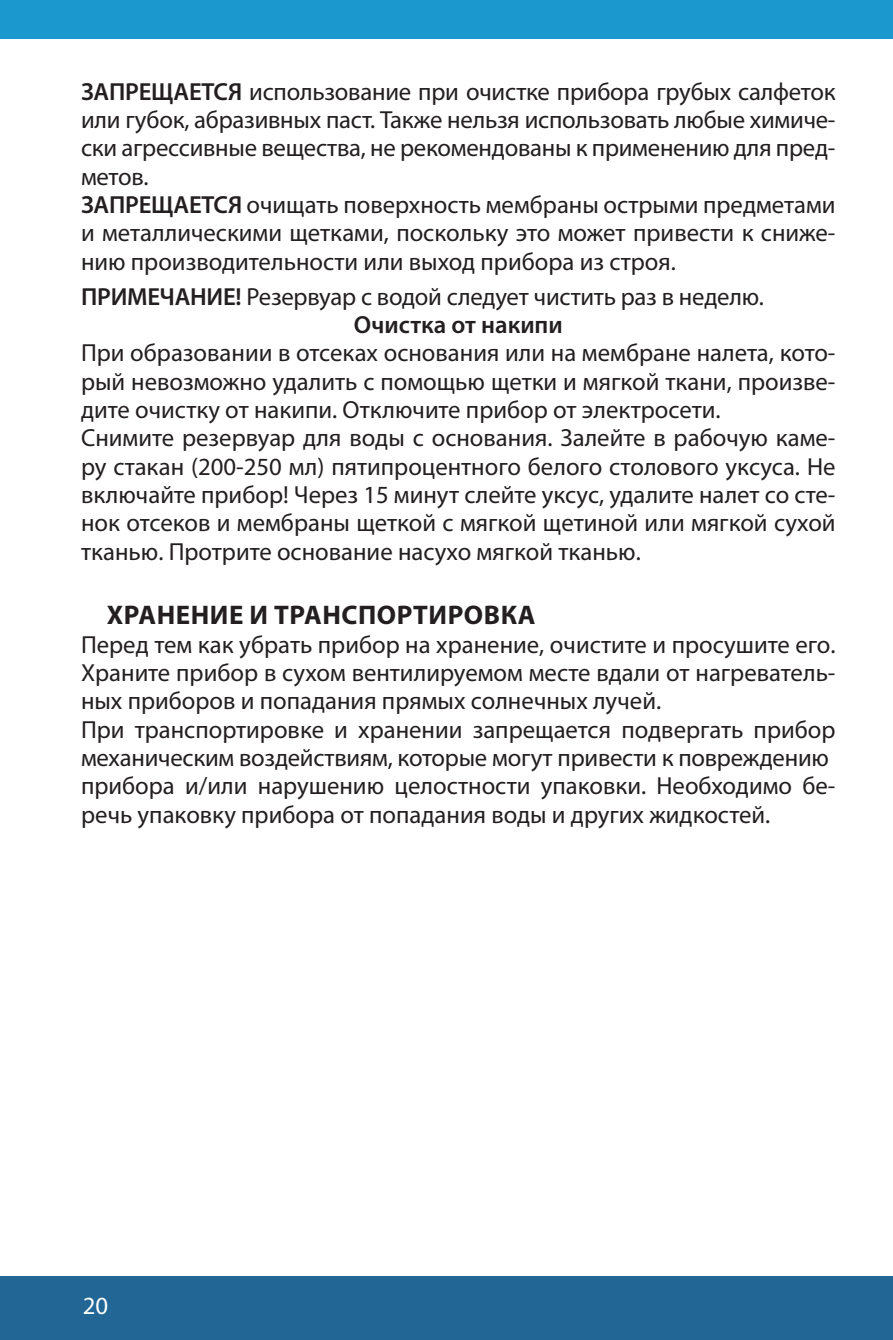
<style>
.page{position:relative;width:893px;height:1340px;background:#fff}
.page>*{position:absolute;margin:0;border:0;box-sizing:border-box;transform-origin:0 0}
.титул{font:700 27px "Myriad Pro";letter-spacing:.02em;color:#231f20}
.t1{font:24.75px/28.3px "Myriad Pro";color:#231f20;text-align:justify}
.t2{font:600 24.75px "Myriad Pro";color:#231f20}
.t3{font:24.75px "Myriad Pro";color:#fff}
.s1{font-weight:600}
</style>
<div class="page">
<div style="left:0;top:0;width:893px;height:38px;background:#1b99cf"></div>
<div style="left:0;top:1276px;width:893px;height:63px;background:#226695"></div>
<p class="t1" style="left:81px;top:77px;width:756px"><span class="s1">ЗАПРЕЩАЕТСЯ</span> использование при очистке прибора грубых салфеток или губок, абразивных паст. Также нельзя использовать любые химиче&shy;ски агрессивные вещества, не рекомендованы к применению для пред&shy;метов.</p>
<p class="t1" style="left:81px;top:190px;width:756px"><span class="s1">ЗАПРЕЩАЕТСЯ</span> очищать поверхность мембраны острыми предметами и металлическими щетками, поскольку это может привести к сниже&shy;нию производительности или выход прибора из строя.</p>
<p class="t1" style="left:81px;top:282px;width:684px"><span class="s1">ПРИМЕЧАНИЕ!</span> Резервуар с водой следует чистить раз в неделю.</p>
<p class="t2" style="left:354px;top:309px;width:211px">Очистка от накипи</p>
<p class="t1" style="left:81px;top:338px;width:756px">При образовании в отсеках основания или на мембране налета, кото&shy;рый невозможно удалить с помощью щетки и мягкой ткани, произве&shy;дите очистку от накипи. Отключите прибор от электросети.</p>
<p class="t1" style="left:81px;top:423px;width:756px">Снимите резервуар для воды с основания. Залейте в рабочую каме&shy;ру стакан (200-250 мл) пятипроцентного белого столового уксуса. Не включайте прибор! Через 15 минут слейте уксус, удалите налет со сте&shy;нок отсеков и мембраны щеткой с мягкой щетиной или мягкой сухой тканью. Протрите основание насухо мягкой тканью.</p>
<p class="титул" style="left:107px;top:597px;width:430px">ХРАНЕНИЕ И ТРАНСПОРТИРОВКА</p>
<p class="t1" style="left:81px;top:629px;width:756px">Перед тем как убрать прибор на хранение, очистите и просушите его.<br>Храните прибор в сухом вентилируемом месте вдали от нагреватель&shy;ных приборов и попадания прямых солнечных лучей.</p>
<p class="t1" style="left:81px;top:714px;width:756px">При транспортировке и хранении запрещается подвергать прибор механическим воздействиям, которые могут привести к повреждению</p>
<p class="t1" style="left:81px;top:771px;width:756px">прибора и/или нарушению целостности упаковки. Необходимо бе&shy;речь упаковку прибора от попадания воды и других жидкостей.</p>
<p class="t3" style="left:83px;top:1290px;width:27px">20</p>
</div>
